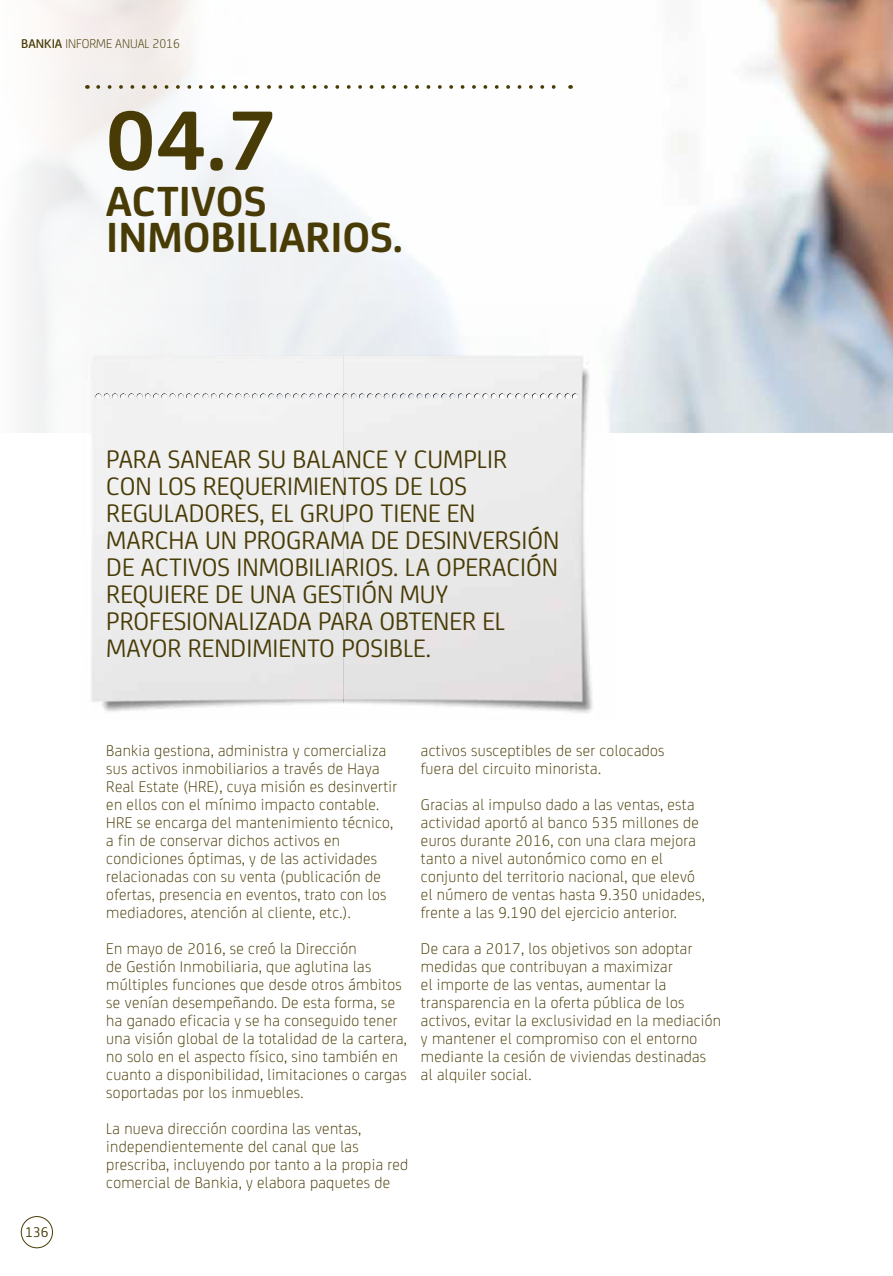
<style>
.page{position:relative;width:893px;height:1276px;background:#fff}
.page>*{position:absolute;margin:0;border:0;box-sizing:border-box;transform-origin:0 0}
.t1{font:700 90px "Bankia";color:#483b05}
.t2{font:700 45px/36px "Bankia";color:#483b05}
.t3{font:27px/27px "Bankia";color:#483b05}
.t4{font:300 16.5px/18px "Bankia";letter-spacing:.02em;color:#483b05}
.t5{font:15px "Bankia";color:#483b05}
.t6{font:300 13.5px "Bankia";color:#483b05}
.s1{font-weight:500}
</style>
<div class="page">
<svg style="left:27px;top:0;width:863px;height:433px"></svg>
<img style="left:81px;top:302px;width:533px;height:411px">
<div style="left:21px;top:1216px;width:32px;height:32px;border:1px solid #483b05;border-radius:50%"></div>
<svg style="left:95px;top:392px;width:485px;height:9px;fill:#f1f1f1"></svg>
<svg style="left:98px;top:85px;width:466px;height:4px"></svg>
<p class="t6" style="left:21px;top:34px;width:160px"><span class="s1">BANKIA</span> INFORME ANUAL 2016</p>
<h1 class="t1" style="left:106px;top:73px;width:172px">04.7</h1>
<h2 class="t2" style="left:106px;top:180px;width:298px">ACTIVOS<br>INMOBILIARIOS.</h2>
<p class="t3" style="left:106px;top:444px;width:455px">PARA SANEAR SU BALANCE Y CUMPLIR<br>CON LOS REQUERIMIENTOS DE LOS<br>REGULADORES, EL GRUPO TIENE EN<br>MARCHA UN PROGRAMA DE DESINVERSIÓN<br>DE ACTIVOS INMOBILIARIOS. LA OPERACIÓN<br>REQUIERE DE UNA GESTIÓN MUY<br>PROFESIONALIZADA PARA OBTENER EL<br>MAYOR RENDIMIENTO POSIBLE.</p>
<p class="t5" style="left:25px;top:1221px;width:25px">136</p>
<p class="t4" style="left:106px;top:741px;width:292px">Bankia gestiona, administra y comercializa sus activos inmobiliarios a través de Haya Real Estate (HRE), cuya misión es desinvertir en ellos con el mínimo impacto contable.<br>HRE se encarga del mantenimiento técnico, a fin de conservar dichos activos en condiciones óptimas, y de las actividades relacionadas con su venta (publicación de ofertas, presencia en eventos, trato con los mediadores, atención al cliente, etc.).</p>
<p class="t4" style="left:106px;top:939px;width:302px">En mayo de 2016, se creó la Dirección<br>de Gestión Inmobiliaria, que aglutina las múltiples funciones que desde otros ámbitos se venían desempeñando. De esta forma, se ha ganado eficacia y se ha conseguido tener una visión global de la totalidad de la cartera, no solo en el aspecto físico, sino también en cuanto a disponibilidad, limitaciones o cargas soportadas por los inmuebles.</p>
<p class="t4" style="left:106px;top:1119px;width:303px">La nueva dirección coordina las ventas, independientemente del canal que las prescriba, incluyendo por tanto a la propia red comercial de Bankia, y elabora paquetes de</p>
<p class="t4" style="left:421px;top:741px;width:245px">activos susceptibles de ser colocados fuera del circuito minorista.</p>
<p class="t4" style="left:421px;top:795px;width:285px">Gracias al impulso dado a las ventas, esta actividad aportó al banco 535 millones de euros durante 2016, con una clara mejora tanto a nivel autonómico como en el conjunto del territorio nacional, que elevó el número de ventas hasta 9.350 unidades, frente a las 9.190 del ejercicio anterior.</p>
<p class="t4" style="left:421px;top:939px;width:302px">De cara a 2017, los objetivos son adoptar medidas que contribuyan a maximizar<br>el importe de las ventas, aumentar la transparencia en la oferta pública de los activos, evitar la exclusividad en la mediación y mantener el compromiso con el entorno mediante la cesión de viviendas destinadas al alquiler social.</p>
</div>
